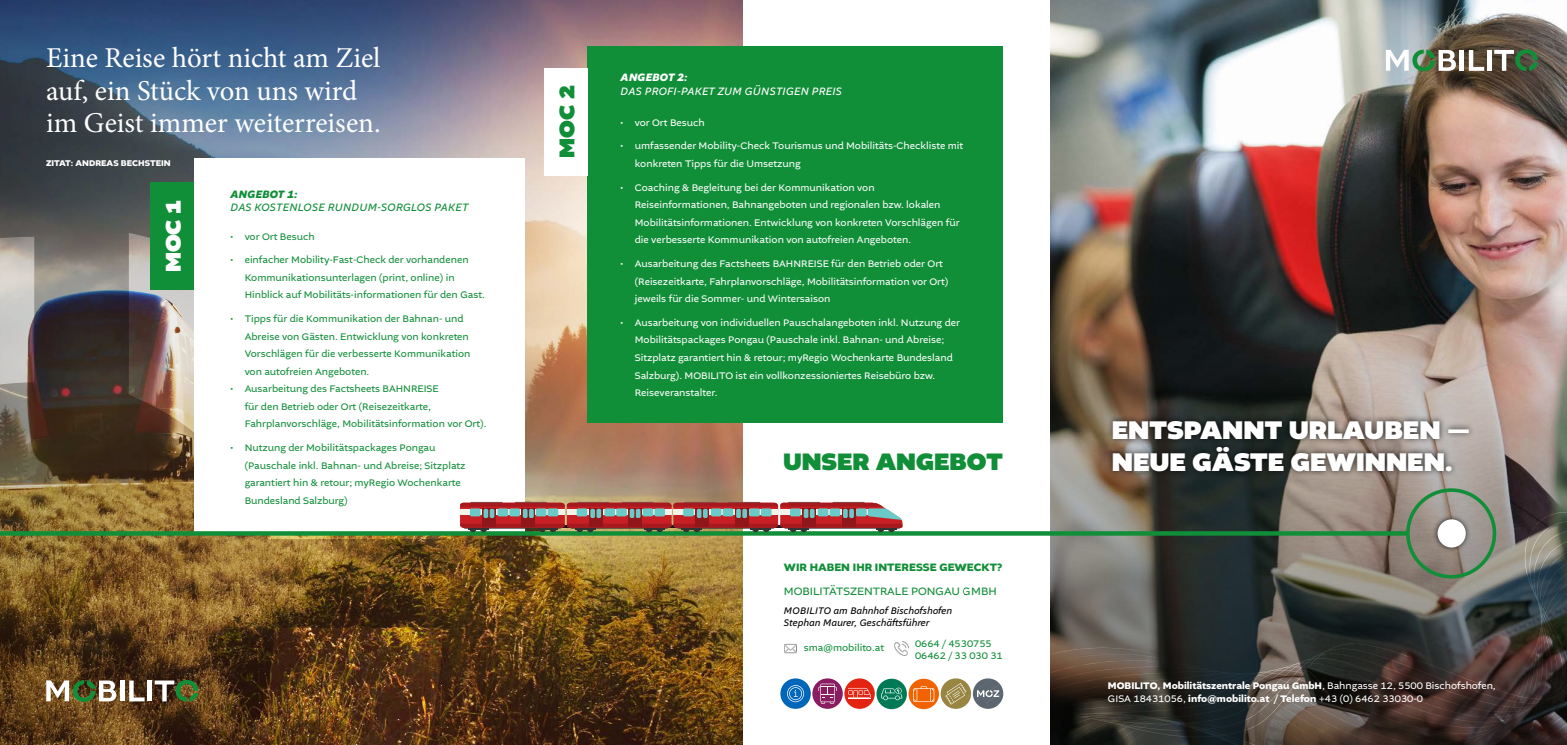
<style>
.page{position:relative;width:1567px;height:745px;background:#fff}
.page>*{position:absolute;margin:0;border:0;box-sizing:border-box;transform-origin:0 0}
.t1{font:28.75px/32.5px "Minion Pro";color:#fff}
.t2{font:900 26.88px/32.2px "Altivo";color:#fff}
.t3{font:900 25px "Altivo";color:#118e38}
.t4{font:900 22.5px "Altivo";color:#fff}
.t5{font:900 22.5px "Altivo";color:#118e38}
.t6{font:italic 11.25px "Altivo";color:#118e38}
.t7{font:italic 11.25px "Altivo";color:#fff}
.t8{font:700 11.25px "Altivo";color:#118e38}
.t9{font:11.25px "Altivo";color:#118e38}
.t10{font:italic 700 11.25px "Altivo";color:#118e38}
.t11{font:italic 700 11.25px "Altivo";color:#fff}
.t12{font:10px/17.5px "Altivo";color:#fff}
.t13{font:10px/17.5px "Altivo";color:#118e38}
.t14{font:700 10px/12.5px "Altivo";color:#fff}
.t15{font:italic 10px/12.5px "Altivo";color:#000}
.t16{font:700 8.75px "Altivo";color:#fff}
.s1{font-weight:400}
</style>
<div class="page">
<img style="left:1050px;top:0;width:516px;height:293px">
<img style="left:1049px;top:293px;width:517px;height:263px">
<img style="left:498px;top:0;width:245px;height:744px">
<img style="left:0;top:0;width:498px;height:744px">
<img style="left:0;top:237px;width:442px;height:507px">
<img style="left:129px;top:233px;width:322px;height:305px">
<hr style="left:120px;top:680px;width:4px;height:21px;background:#fff">
<svg style="left:129px;top:680px;width:16px;height:21px"></svg>
<div style="left:147px;top:680px;width:5px;height:21px;background:#fff"></div>
<svg style="left:46px;top:679px;width:70px;height:22px"></svg>
<svg style="left:155px;top:679px;width:43px;height:22px"></svg>
<div style="left:780px;top:678px;width:30px;height:30px;background:#0066ba;border-radius:50%"></div>
<svg style="left:787px;top:685px;width:17px;height:16px"></svg>
<div style="left:940px;top:678px;width:31px;height:30px;background:#998542;border-radius:50%"></div>
<svg style="left:945px;top:682px;width:19px;height:22px"></svg>
<div style="left:812px;top:678px;width:30px;height:30px;background:#8a1c61;border-radius:50%"></div>
<svg style="left:818px;top:683px;width:18px;height:20px"></svg>
<div style="left:844px;top:678px;width:30px;height:30px;background:#e32412;border-radius:50%"></div>
<svg style="left:848px;top:687px;width:23px;height:12px"></svg>
<div style="left:876px;top:678px;width:30px;height:30px;background:#007a54;border-radius:50%"></div>
<svg style="left:881px;top:687px;width:21px;height:12px"></svg>
<svg style="left:908px;top:678px;width:30px;height:30px"></svg>
<svg style="left:913px;top:685px;width:21px;height:16px"></svg>
<svg style="left:1103px;top:510px;width:463px;height:10px;background:#67645c"></svg>
<svg style="left:1092px;top:520px;width:474px;height:9px;background:#68635d"></svg>
<svg style="left:1081px;top:529px;width:485px;height:9px;background:#696f61"></svg>
<svg style="left:1071px;top:538px;width:495px;height:9px;background:#736f67"></svg>
<svg style="left:1060px;top:547px;width:506px;height:9px;background:#747169"></svg>
<svg style="left:1050px;top:556px;width:516px;height:8px;background:#737169"></svg>
<svg style="left:1050px;top:564px;width:516px;height:8px;background:#6d6e65"></svg>
<svg style="left:1050px;top:572px;width:516px;height:9px;background:#676962"></svg>
<svg style="left:1050px;top:581px;width:516px;height:7px;background:#5f615c"></svg>
<svg style="left:1050px;top:588px;width:516px;height:7px;background:#565a56"></svg>
<svg style="left:1050px;top:595px;width:516px;height:7px;background:#4f5351"></svg>
<svg style="left:1050px;top:602px;width:516px;height:6px;background:#444845"></svg>
<svg style="left:1050px;top:608px;width:516px;height:5px;background:#3e4240"></svg>
<svg style="left:964px;top:613px;width:602px;height:94px"></svg>
<svg style="left:1057px;top:618px;width:509px;height:9px;background:#393d3b"></svg>
<svg style="left:1051px;top:627px;width:515px;height:3px;background:#3a3d3b"></svg>
<svg style="left:1045px;top:630px;width:521px;height:8px;background:#3f403d"></svg>
<svg style="left:1039px;top:638px;width:527px;height:7px;background:#474542"></svg>
<svg style="left:1033px;top:645px;width:533px;height:8px;background:#494441"></svg>
<svg style="left:1027px;top:653px;width:539px;height:5px;background:#4c4541"></svg>
<svg style="left:1021px;top:658px;width:545px;height:2px"></svg>
<svg style="left:976px;top:660px;width:590px;height:84px;background:#514945"></svg>
<hr style="left:1459px;top:50px;width:4px;height:21px;background:#fff">
<svg style="left:1468px;top:50px;width:15px;height:21px"></svg>
<div style="left:1486px;top:50px;width:5px;height:21px;background:#fff"></div>
<svg style="left:1385px;top:49px;width:70px;height:22px"></svg>
<svg style="left:1493px;top:49px;width:44px;height:22px"></svg>
<div style="left:194px;top:158px;width:330px;height:376px;background:#fff"></div>
<div style="left:1405px;top:488px;width:90px;height:90px;border:4px solid #118e38;border-radius:50%"></div>
<svg style="left:0;top:531px;width:1407px;height:4px;background:#178e3b"></svg>
<div style="left:1106px;top:413px;width:369px;height:64px;background:#000;opacity:.75"></div>
<hr style="left:515px;top:501px;width:32px;height:2px;background:#666">
<hr style="left:470px;top:501px;width:32px;height:2px;background:#666">
<hr style="left:621px;top:501px;width:32px;height:2px;background:#666">
<hr style="left:577px;top:501px;width:32px;height:2px;background:#666">
<hr style="left:728px;top:501px;width:32px;height:2px;background:#666">
<hr style="left:683px;top:501px;width:33px;height:2px;background:#666">
<hr style="left:832px;top:501px;width:32px;height:2px;background:#666">
<hr style="left:788px;top:501px;width:32px;height:2px;background:#666">
<svg style="left:460px;top:502px;width:442px;height:30px;background:#9f5b58"></svg>
<svg style="left:802px;top:507px;width:13px;height:19px"></svg>
<div style="left:809px;top:508px;width:5px;height:9px;background:#6bc9c7;border-radius:2px"></div>
<div style="left:803px;top:508px;width:5px;height:9px;background:#6bc9c7;border-radius:2px"></div>
<div style="left:1431px;top:513px;width:39px;height:39px;background:#000;opacity:.75"></div>
<div style="left:1437px;top:519px;width:28px;height:28px;background:#fff;border-radius:50%"></div>
<div style="left:151px;top:182px;width:43px;height:108px;background:#118e38"></div>
<div style="left:587px;top:46px;width:416px;height:376px;background:#118e38"></div>
<div style="left:544px;top:68px;width:43px;height:107px;background:#fff"></div>
<svg style="left:784px;top:643px;width:12px;height:11px"></svg>
<img style="left:894px;top:641px;width:14px;height:14px">
<h1 class="t1" style="left:46px;top:42px;width:336px">Eine Reise hört nicht am Ziel auf, ein Stück von uns wird im Geist immer weiterreisen.</h1>
<p class="t16" style="left:46px;top:157px;width:126px">ZITAT: ANDREAS BECHSTEIN</p>
<h3 class="t4" style="left:158px;top:272px;width:74px;rotate:-90deg">MOC 1</h3>
<p class="t10" style="left:230px;top:186px;width:68px">ANGEBOT 1:</p>
<p class="t6" style="left:230px;top:200px;width:239px">DAS KOSTENLOSE RUNDUM-SORGLOS PAKET</p>
<p class="t13" style="left:230px;top:227px;width:86px">• vor Ort Besuch</p>
<p class="t13" style="left:245px;top:251px;width:242px;text-indent:-14px">• einfacher Mobility-Fast-Check der vorhandenen<br>Kommunikationsunterlagen (print, online) in<br>Hinblick auf Mobilitäts-informationen für den Gast.</p>
<p class="t13" style="left:245px;top:310px;width:227px;text-indent:-14px">• Tipps für die Kommunikation der Bahnan- und Abreise von Gästen. Entwicklung von konkreten Vorschlägen für die verbesserte Kommunikation von autofreien Angeboten.</p>
<p class="t13" style="left:245px;top:380px;width:243px;text-indent:-14px">• Ausarbeitung des Factsheets BAHNREISE<br>für den Betrieb oder Ort (Reisezeitkarte,<br>Fahrplanvorschläge, Mobilitätsinformation vor Ort).</p>
<p class="t13" style="left:245px;top:439px;width:222px;text-indent:-14px">• Nutzung der Mobilitätspackages Pongau (Pauschale inkl. Bahnan- und Abreise; Sitzplatz garantiert hin &amp; retour; myRegio Wochenkarte Bundesland Salzburg)</p>
<h3 class="t5" style="left:552px;top:157px;width:74px;rotate:-90deg">MOC 2</h3>
<p class="t11" style="left:620px;top:70px;width:68px">ANGEBOT 2:</p>
<p class="t7" style="left:620px;top:84px;width:223px">DAS PROFI-PAKET ZUM GÜNSTIGEN PREIS</p>
<p class="t12" style="left:620px;top:114px;width:86px">• vor Ort Besuch</p>
<p class="t12" style="left:634px;top:137px;width:330px;text-indent:-14px">• umfassender Mobility-Check Tourismus und Mobilitäts-Checkliste mit konkreten Tipps für die Umsetzung</p>
<p class="t12" style="left:634px;top:179px;width:326px;text-indent:-14px">• Coaching &amp; Begleitung bei der Kommunikation von Reiseinformationen, Bahnangeboten und regionalen bzw. lokalen Mobilitätsinformationen. Entwicklung von konkreten Vorschlägen für die verbesserte Kommunikation von autofreien Angeboten.</p>
<p class="t12" style="left:634px;top:255px;width:315px;text-indent:-14px">• Ausarbeitung des Factsheets BAHNREISE für den Betrieb oder Ort (Reisezeitkarte, Fahrplanvorschläge, Mobilitätsinformation vor Ort) jeweils für die Sommer- und Wintersaison</p>
<p class="t12" style="left:634px;top:314px;width:327px;text-indent:-14px">• Ausarbeitung von individuellen Pauschalangeboten inkl. Nutzung der Mobilitätspackages Pongau (Pauschale inkl. Bahnan- und Abreise; Sitzplatz garantiert hin &amp; retour; myRegio Wochenkarte Bundesland Salzburg). MOBILITO ist ein vollkonzessioniertes Reisebüro bzw.<br>Reiseveranstalter.</p>
<h3 class="t3" style="left:783px;top:445px;width:221px">UNSER ANGEBOT</h3>
<p class="t8" style="left:784px;top:559px;width:220px">WIR HABEN IHR INTERESSE GEWECKT?</p>
<p class="t9" style="left:784px;top:583px;width:214px">MOBILITÄTSZENTRALE PONGAU GMBH</p>
<p class="t15" style="left:784px;top:603px;width:170px">MOBILITO am Bahnhof Bischofshofen<br>Stephan Maurer, Geschäftsführer</p>
<p class="t13" style="left:803px;top:639px;width:82px">sma@mobilito.at</p>
<p class="t13" style="left:915px;top:637px;width:89px;line-height:12px">0664 / 4530755<br>06462 / 33 030 31</p>
<h2 class="t2" style="left:1111px;top:414px;width:360px">ENTSPANNT URLAUBEN —<br>NEUE GÄSTE GEWINNEN.</h2>
<p class="t14" style="left:1107px;top:679px;width:389px">MOBILITO, Mobilitätszentrale Pongau GmbH<span class="s1">, Bahngasse 12, 5500 Bischofshofen,<br>GISA 18431056,</span> info@mobilito.at / Telefon <span class="s1">+43 (0) 6462 33030-0</span></p>
</div>
